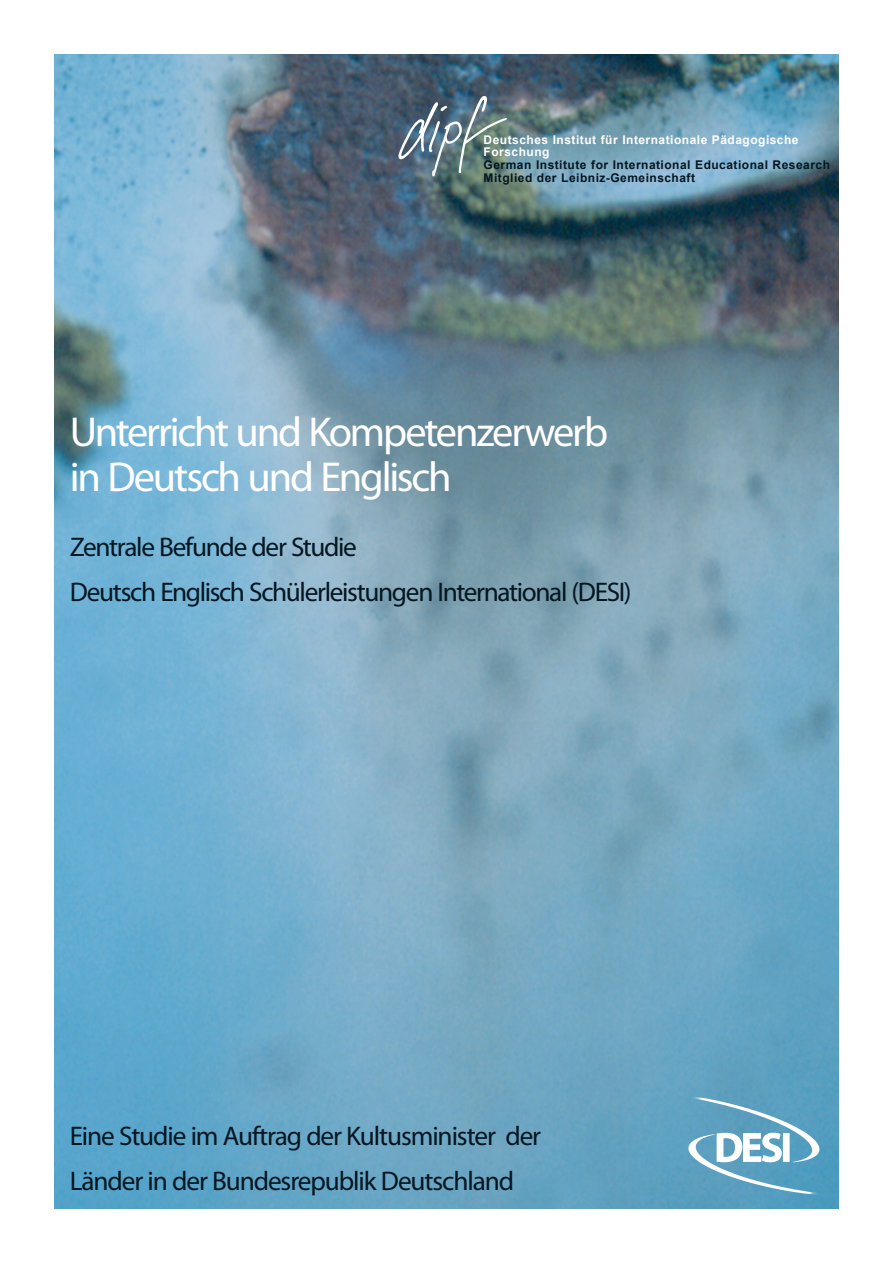
<style>
.page{position:relative;width:893px;height:1263px;background:#fff}
.page>*{position:absolute;margin:0;border:0;box-sizing:border-box;transform-origin:0 0}
.t1{font:42px/45px "Myriad Pro";letter-spacing:-.05em;color:#fff}
.t2{font:27px/45px "Myriad Pro";letter-spacing:-.045em;color:#031722}
.t3{font:700 12px/12.8px "Arial";letter-spacing:.04em;color:#031722}
.t4{font:700 12px/12.8px "Arial";letter-spacing:.04em;color:#fff}
</style>
<div class="page">
<img style="left:54px;top:54px;width:785px;height:1155px">
<img style="left:675px;top:1093px;width:159px;height:112px">
<img style="left:387px;top:92px;width:131px;height:86px">
<p class="t4" style="left:484px;top:133px;width:316px">Deutsches Institut für Internationale Pädagogische<br>Forschung</p>
<p class="t3" style="left:484px;top:159px;width:348px">German Institute for International Educational Research<br>Mitglied der Leibniz-Gemeinschaft</p>
<h1 class="t1" style="left:70px;top:409px;width:540px">Unterricht und Kompetenzerwerb in Deutsch und Englisch</h1>
<p class="t2" style="left:70px;top:524px;width:563px">Zentrale Befunde der Studie<br>Deutsch Englisch Schülerleistungen International (DESI)</p>
<p class="t2" style="left:70px;top:1112px;width:473px">Eine Studie im Auftrag der Kultusminister der<br>Länder in der Bundesrepublik Deutschland</p>
</div>
